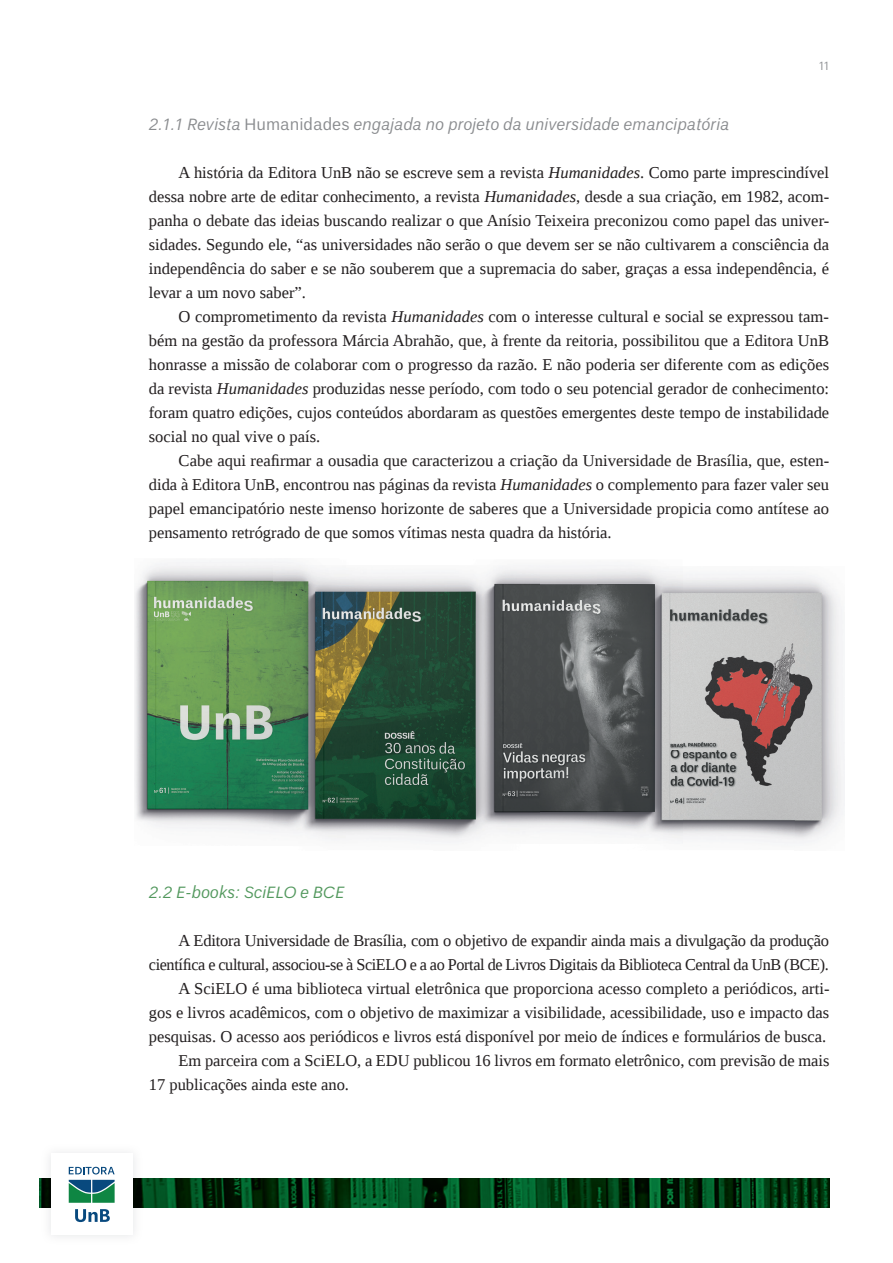
<style>
.page{position:relative;width:893px;height:1263px;background:#fff}
.page>*{position:absolute;margin:0;border:0;box-sizing:border-box;transform-origin:0 0}
.t1{font:16.5px/24px "Liberation Serif";color:#231f20;text-align:justify}
.t2{font:16.5px "Liberation Serif";letter-spacing:-.02em;color:#231f20}
.t3{font:italic 16.5px "Un B Pro";color:#8a8c8f}
.t4{font:italic 16.5px "Un B Pro";color:#52985d}
.t5{font:12px "Un B Pro";color:#939598}
.s1{font-style:normal}
.s2{font-style:italic}
</style>
<div class="page">
<img style="left:39px;top:1178px;width:790px;height:30px">
<img style="left:41px;top:1152px;width:102px;height:85px">
<img style="left:41px;top:1178px;width:102px;height:1px">
<div style="left:51px;top:1154px;width:82px;height:81px;background:#fff"></div>
<svg style="left:69px;top:1167px;width:46px;height:7px"></svg>
<svg style="left:75px;top:1209px;width:35px;height:13px"></svg>
<svg style="left:69px;top:1180px;width:46px;height:23px"></svg>
<img style="left:135px;top:561px;width:142px;height:93px">
<img style="left:135px;top:654px;width:139px;height:178px">
<img style="left:372px;top:572px;width:58px;height:136px">
<img style="left:372px;top:708px;width:58px;height:134px">
<img style="left:274px;top:566px;width:98px;height:274px">
<img style="left:528px;top:565px;width:107px;height:41px">
<img style="left:539px;top:606px;width:58px;height:227px">
<img style="left:430px;top:566px;width:109px;height:277px">
<img style="left:682px;top:573px;width:113px;height:182px">
<img style="left:795px;top:573px;width:49px;height:270px">
<img style="left:682px;top:755px;width:113px;height:88px">
<img style="left:597px;top:566px;width:85px;height:275px">
<p class="t5" style="left:819px;top:58px;width:12px">11</p>
<p class="t3" style="left:149px;top:115px;width:582px">2.1.1 Revista <span class="s1">Humanidades</span> engajada no projeto da universidade emancipatória</p>
<p class="t1" style="left:149px;top:161px;width:682px;text-indent:30px">A história da Editora UnB não se escreve sem a revista <span class="s2">Humanidades</span>. Como parte imprescindível dessa nobre arte de editar conhecimento, a revista <span class="s2">Humanidades</span>, desde a sua criação, em 1982, acom&shy;panha o debate das ideias buscando realizar o que Anísio Teixeira preconizou como papel das univer&shy;sidades. Segundo ele, “as universidades não serão o que devem ser se não cultivarem a consciência da independência do saber e se não souberem que a supremacia do saber, graças a essa independência, é levar a um novo saber”.</p>
<p class="t1" style="left:149px;top:305px;width:682px;text-indent:30px">O comprometimento da revista <span class="s2">Humanidades</span> com o interesse cultural e social se expressou tam&shy;bém na gestão da professora Márcia Abrahão, que, à frente da reitoria, possibilitou que a Editora UnB honrasse a missão de colaborar com o progresso da razão. E não poderia ser diferente com as edições da revista <span class="s2">Humanidades</span> produzidas nesse período, com todo o seu potencial gerador de conhecimento: foram quatro edições, cujos conteúdos abordaram as questões emergentes deste tempo de instabilidade social no qual vive o país.</p>
<p class="t1" style="left:149px;top:449px;width:682px;text-indent:30px">Cabe aqui reafirmar a ousadia que caracterizou a criação da Universidade de Brasília, que, esten&shy;dida à Editora UnB, encontrou nas páginas da revista <span class="s2">Humanidades</span> o complemento para fazer valer seu papel emancipatório neste imenso horizonte de saberes que a Universidade propicia como antítese ao pensamento retrógrado de que somos vítimas nesta quadra da história.</p>
<p class="t4" style="left:149px;top:883px;width:197px">2.2 E-books: SciELO e BCE</p>
<p class="t1" style="left:179px;top:928px;width:652px">A Editora Universidade de Brasília, com o objetivo de expandir ainda mais a divulgação da produção</p>
<p class="t2" style="left:149px;top:954px;width:682px">científica e cultural, associou-se à SciELO e a ao Portal de Livros Digitais da Biblioteca Central da UnB (BCE).</p>
<p class="t1" style="left:179px;top:976px;width:652px">A SciELO é uma biblioteca virtual eletrônica que proporciona acesso completo a periódicos, arti-</p>
<p class="t1" style="left:149px;top:1000px;width:682px">gos e livros acadêmicos, com o objetivo de maximizar a visibilidade, acessibilidade, uso e impacto das</p>
<p class="t1" style="left:149px;top:1024px;width:679px">pesquisas. O acesso aos periódicos e livros está disponível por meio de índices e formulários de busca.</p>
<p class="t1" style="left:179px;top:1048px;width:652px">Em parceira com a SciELO, a EDU publicou 16 livros em formato eletrônico, com previsão de mais</p>
<p class="t1" style="left:149px;top:1072px;width:202px">17 publicações ainda este ano.</p>
</div>
